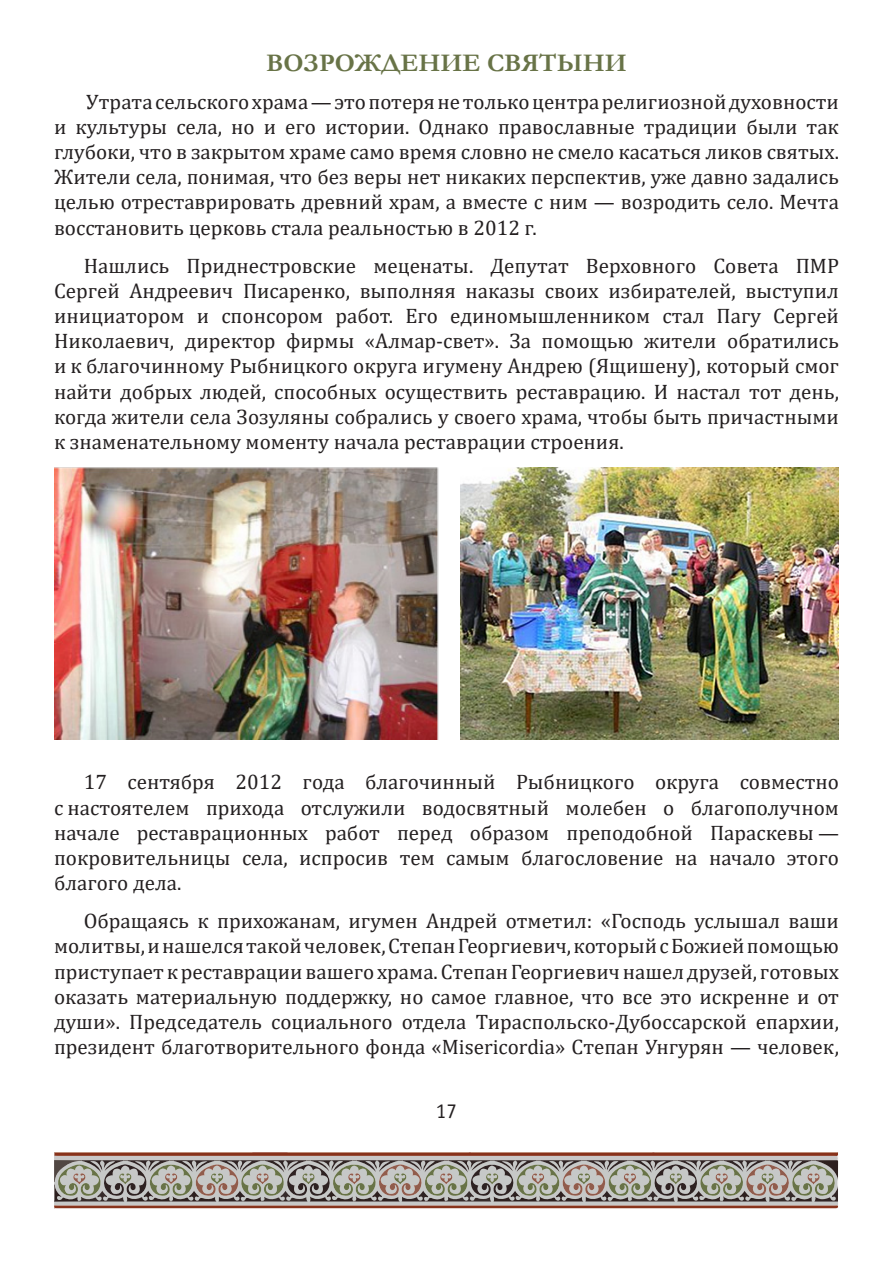
<style>
.page{position:relative;width:893px;height:1263px;background:#fff}
.page>*{position:absolute;margin:0;border:0;box-sizing:border-box;transform-origin:0 0}
.Заголовок{font:700 25.5px "Garamond";color:#687347}
.t1{font:21px/25.2px "Cambria";color:#231f20;text-align:justify}
.t2{font:21px "Officina Sans C";color:#231f20}
</style>
<div class="page">
<svg style="left:54px;top:1152px;width:785px;height:57px;background:#a2978f"></svg>
<img style="left:54px;top:467px;width:385px;height:273px">
<img style="left:461px;top:468px;width:378px;height:272px">
<p class="Заголовок" style="left:266px;top:45px;width:362px">ВОЗРОЖДЕНИЕ СВЯТЫНИ</p>
<p class="t1" style="left:54px;top:89px;width:786px;text-indent:32px">Утрата сельского храма — это потеря не только центра религиозной духовности и культуры села, но и его истории. Однако православные традиции были так глубоки, что в закрытом храме само время словно не смело касаться ликов святых.<br>Жители села, понимая, что без веры нет никаких перспектив, уже давно задались целью отреставрировать древний храм, а вместе с ним — возродить село. Мечта восстановить церковь стала реальностью в 2012 г.</p>
<p class="t1" style="left:54px;top:253px;width:786px;text-indent:30px">Нашлись Приднестровские меценаты. Депутат Верховного Совета ПМР Сергей Андреевич Писаренко, выполняя наказы своих избирателей, выступил инициатором и спонсором работ. Его единомышленником стал Пагу Сергей Николаевич, директор фирмы «Алмар-свет». За помощью жители обратились и к благочинному Рыбницкого округа игумену Андрею (Ящишену), который смог найти добрых людей, способных осуществить реставрацию. И настал тот день, когда жители села Зозуляны собрались у своего храма, чтобы быть причастными к знаменательному моменту начала реставрации строения.</p>
<p class="t1" style="left:54px;top:769px;width:786px;text-indent:30px">17 сентября 2012 года благочинный Рыбницкого округа совместно с настоятелем прихода отслужили водосвятный молебен о благополучном начале реставрационных работ перед образом преподобной Параскевы — покровительницы села, испросив тем самым благословение на начало этого благого дела.</p>
<p class="t1" style="left:54px;top:908px;width:786px;text-indent:30px">Обращаясь к прихожанам, игумен Андрей отметил: «Господь услышал ваши молитвы, и нашелся такой человек, Степан Георгиевич, который с Божией помощью приступает к реставрации вашего храма. Степан Георгиевич нашел друзей, готовых оказать материальную поддержку, но самое главное, что все это искренне и от души». Председатель социального отдела Тираспольско-Дубоссарской епархии, президент благотворительного фонда «Misericordia» Степан Унгурян — человек,</p>
<p class="t2" style="left:436px;top:1099px;width:22px">17</p>
</div>
